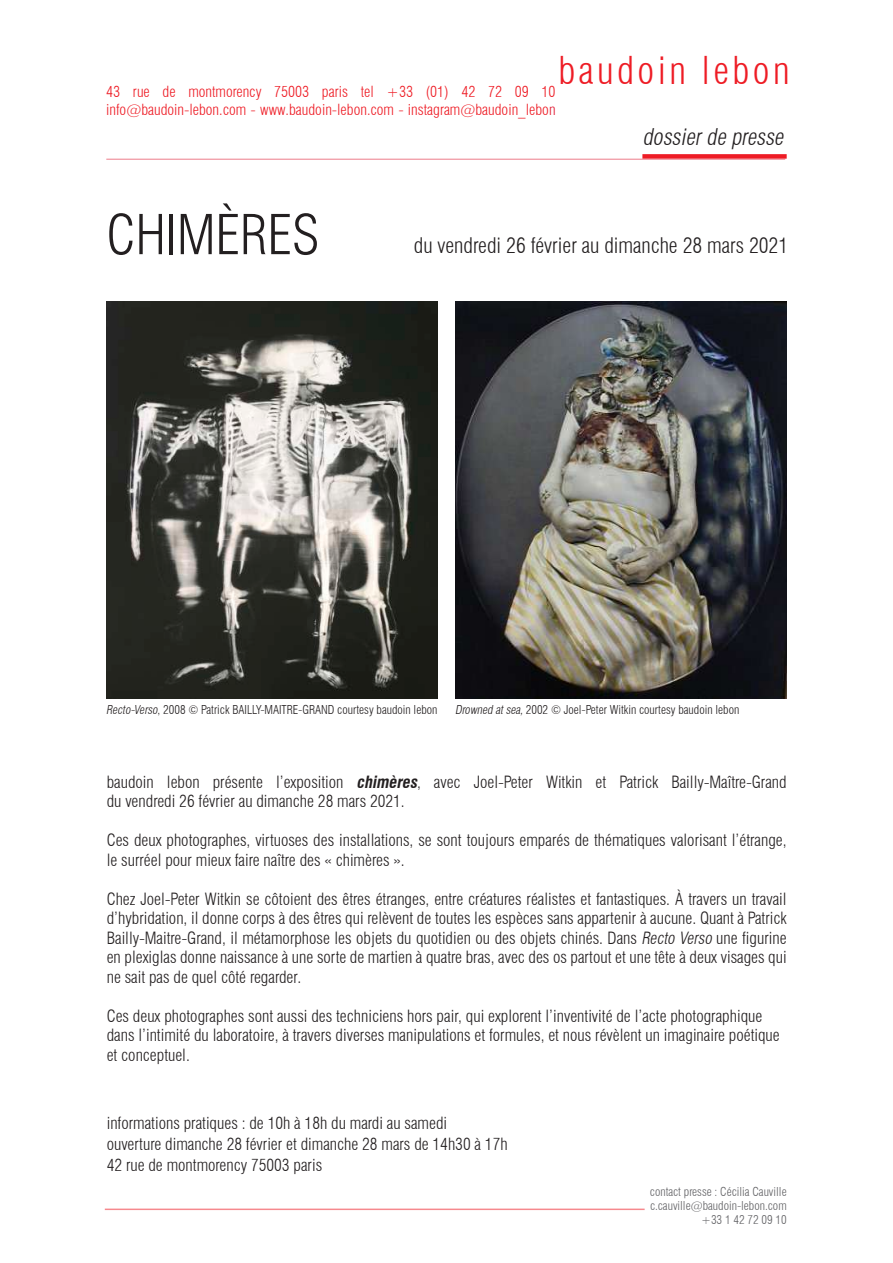
<style>
.page{position:relative;width:893px;height:1263px;background:#fff}
.page>*{position:absolute;margin:0;border:0;box-sizing:border-box;transform-origin:0 0}
.t1{font:300 condensed 54px "Swiss 721 BT";color:#231f20}
.t2{font:300 condensed 37.5px "Swiss 721 BT";letter-spacing:.09em;color:#ee1c25}
.t3{font:italic 300 condensed 22.5px "Swiss 721 BT";color:#231f20}
.t4{font:300 condensed 21px "Swiss 721 BT";color:#231f20}
.t5{font:300 condensed 16.5px/19.5px "Swiss 721 BT";color:#231f20}
.t6{font:300 condensed 15px/18px "Swiss 721 BT";color:#ee1c25}
.t7{font:300 condensed 12px "Swiss 721 BT";color:#231f20}
.t8{font:300 condensed 12px/14.4px "Swiss 721 BT";color:#616164;text-align:right}
.s1{color:#e11d35}
.s2{font-style:italic}
.s3{font-weight:700;font-style:italic}
</style>
<div class="page">
<hr style="left:106px;top:159px;width:679px;height:1px;background:#e11d36">
<div style="left:642px;top:154px;width:145px;height:5px;background:#ee1c25"></div>
<hr style="left:105px;top:1208px;width:540px;height:2px;background:#ee1c25">
<img style="left:455px;top:302px;width:331px;height:396px">
<img style="left:106px;top:302px;width:331px;height:396px">
<h2 class="t2" style="left:558px;top:48px;width:232px">baudoin lebon</h2>
<p class="t6" style="left:106px;top:82px;width:451px">43 rue de montmorency 75003 paris tel +33 (01) 42 72 09 10 info@baudoin-lebon.com - www.baudoin-lebon.com - instagram@baudoin_lebo<span class="s1">n</span></p>
<h1 class="t1" style="left:106px;top:202px;width:215px">CHIMÈRES</h1>
<h3 class="t3" style="left:642px;top:123px;width:147px">dossierde presse</h3>
<p class="t4" style="left:414px;top:232px;width:376px">du vendredi 26 février au dimanche 28 mars 2021</p>
<p class="t7" style="left:106px;top:702px;width:333px"><span class="s2">Recto-Verso</span>, 2008 © Patrick BAILLY-MAITRE-GRAND courtesy baudoin lebon</p>
<p class="t7" style="left:455px;top:702px;width:286px"><span class="s2">Drowned atsea,</span>2002 © Joel-Peter Witkin courtesy baudoin lebon</p>
<p class="t5" style="left:107px;top:772px;width:681px">baudoin lebon présente l’exposition <span class="s3">chimères</span>, avec Joel-Peter Witkin et Patrick Bailly-Maître-Grand du vendredi 26 février au dimanche 28 mars 2021.</p>
<p class="t5" style="left:107px;top:830px;width:681px">Ces deux photographes, virtuoses des installations, se sont toujours emparés de thématiques valorisant l’étrange, le surréel pour mieux faire naître des « chimères ».</p>
<p class="t5" style="left:107px;top:889px;width:681px;text-align:justify">Chez Joel-Peter Witkin se côtoient des êtres étranges, entre créatures réalistes et fantastiques. À travers un travail d’hybridation, il donne corps à des êtres qui relèvent de toutes les espèces sans appartenir à aucune. Quant à Patrick Bailly-Maitre-Grand, il métamorphose les objets du quotidien ou des objets chinés. Dans <span class="s2">Recto Verso</span> une figurine en plexiglas donne naissance à une sorte de martien à quatre bras, avec des os partout et une tête à deux visages qui ne sait pas de quel côté regarder.</p>
<p class="t5" style="left:107px;top:1006px;width:674px">Ces deux photographes sont aussi des techniciens hors pair, qui explorent l’inventivité de l’acte photographique dans l’intimité du laboratoire, à travers diverses manipulations et formules, et nous révèlent un imaginaire poétique et conceptuel.</p>
<p class="t5" style="left:107px;top:1112px;width:402px;line-height:21.3px">informations pratiques : de 10h à 18h du mardi au samedi<br>ouverture dimanche 28 février et dimanche 28 mars de 14h30 à 17h<br>42 rue de montmorency 75003 paris</p>
<p class="t8" style="left:650px;top:1184px;width:138px">contact presse : Cécilia Cauville c.cauville@baudoin-lebon.com +33 1 42 72 09 10</p>
</div>
